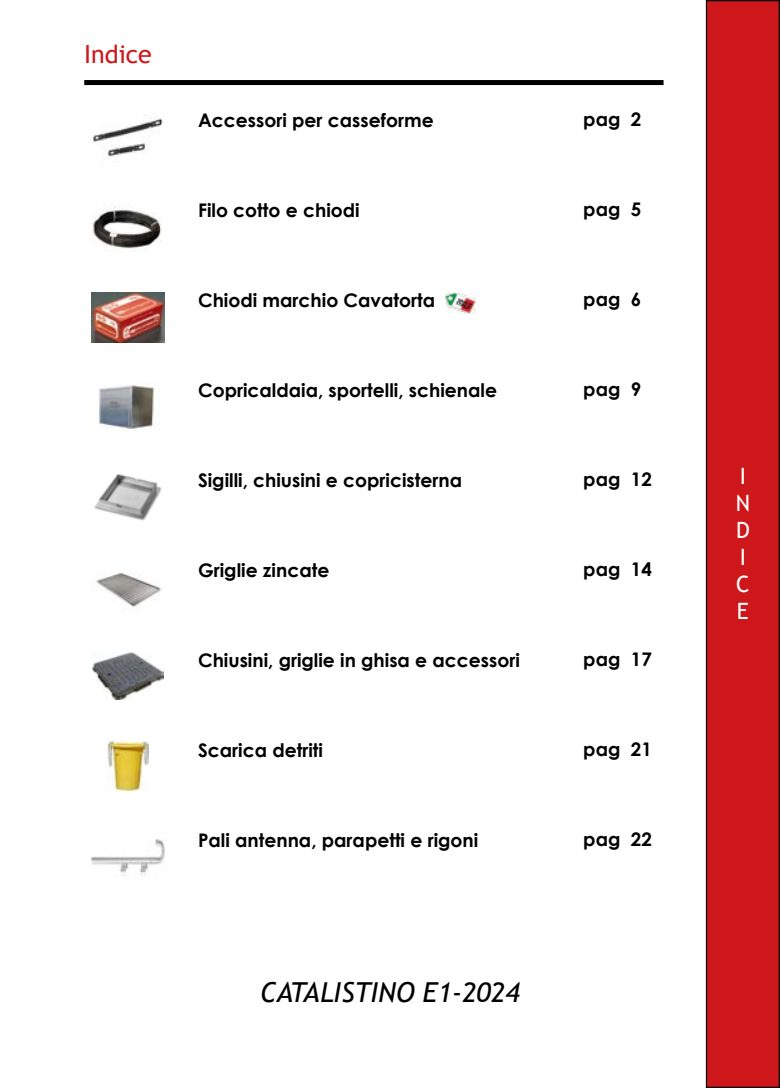
<style>
.page{position:relative;width:780px;height:1088px;background:#fff}
.page>*{position:absolute;margin:0;border:0;box-sizing:border-box;transform-origin:0 0}
.t1{font:italic 27.5px "Trebuchet MS";color:#000}
.t2{font:25px "Trebuchet MS";color:#cd171a}
.t3{font:22.5px/27px "Trebuchet MS";color:#fff}
.t4{font:700 18.75px "Century Gothic";color:#000}
</style>
<div class="page">
<div style="left:706px;top:1px;width:73px;height:1086px;background:#cd171a"></div>
<div style="left:705px;top:0;width:75px;height:1088px;border:1px solid #000"></div>
<img style="left:91px;top:207px;width:71px;height:42px">
<img style="left:94px;top:473px;width:68px;height:48px">
<img style="left:99px;top:385px;width:57px;height:44px">
<img style="left:96px;top:572px;width:66px;height:37px">
<img style="left:93px;top:652px;width:70px;height:47px">
<img style="left:107px;top:740px;width:41px;height:50px">
<img style="left:91px;top:839px;width:73px;height:37px">
<img style="left:91px;top:292px;width:73px;height:50px">
<img style="left:445px;top:292px;width:30px;height:21px">
<img style="left:91px;top:115px;width:72px;height:42px">
<div style="left:84px;top:80px;width:579px;height:5px;background:#000"></div>
<h2 class="t2" style="left:84px;top:39px;width:69px">Indice</h2>
<p class="t4" style="left:198px;top:106px;width:237px">Accessori per casseforme</p>
<p class="t4" style="left:198px;top:196px;width:163px">Filo cotto e chiodi</p>
<p class="t4" style="left:198px;top:286px;width:239px">Chiodi marchio Cavatorta</p>
<p class="t4" style="left:198px;top:376px;width:300px">Copricaldaia, sportelli, schienale</p>
<p class="t4" style="left:198px;top:466px;width:265px">Sigilli, chiusini e copricisterna</p>
<p class="t4" style="left:198px;top:556px;width:133px">Griglie zincate</p>
<p class="t4" style="left:198px;top:646px;width:323px">Chiusini, griglie in ghisa e accessori</p>
<p class="t4" style="left:198px;top:736px;width:126px">Scarica detriti</p>
<p class="t4" style="left:198px;top:826px;width:282px">Pali antenna, parapetti e rigoni</p>
<h1 class="t1" style="left:260px;top:975px;width:261px">CATALISTINO E1-2024</h1>
<p class="t4" style="left:583px;top:105px;width:60px">pag 2</p>
<p class="t4" style="left:583px;top:195px;width:60px">pag 5</p>
<p class="t4" style="left:583px;top:285px;width:60px">pag 6</p>
<p class="t4" style="left:583px;top:375px;width:60px">pag 9</p>
<p class="t4" style="left:583px;top:465px;width:70px">pag 12</p>
<p class="t4" style="left:583px;top:555px;width:70px">pag 14</p>
<p class="t4" style="left:583px;top:645px;width:70px">pag 17</p>
<p class="t4" style="left:583px;top:735px;width:70px">pag 21</p>
<p class="t4" style="left:583px;top:825px;width:70px">pag 22</p>
<p class="t3" style="left:735px;top:462px;width:16px">I<br>N<br>D<br>I<br>C<br>E</p>
</div>
